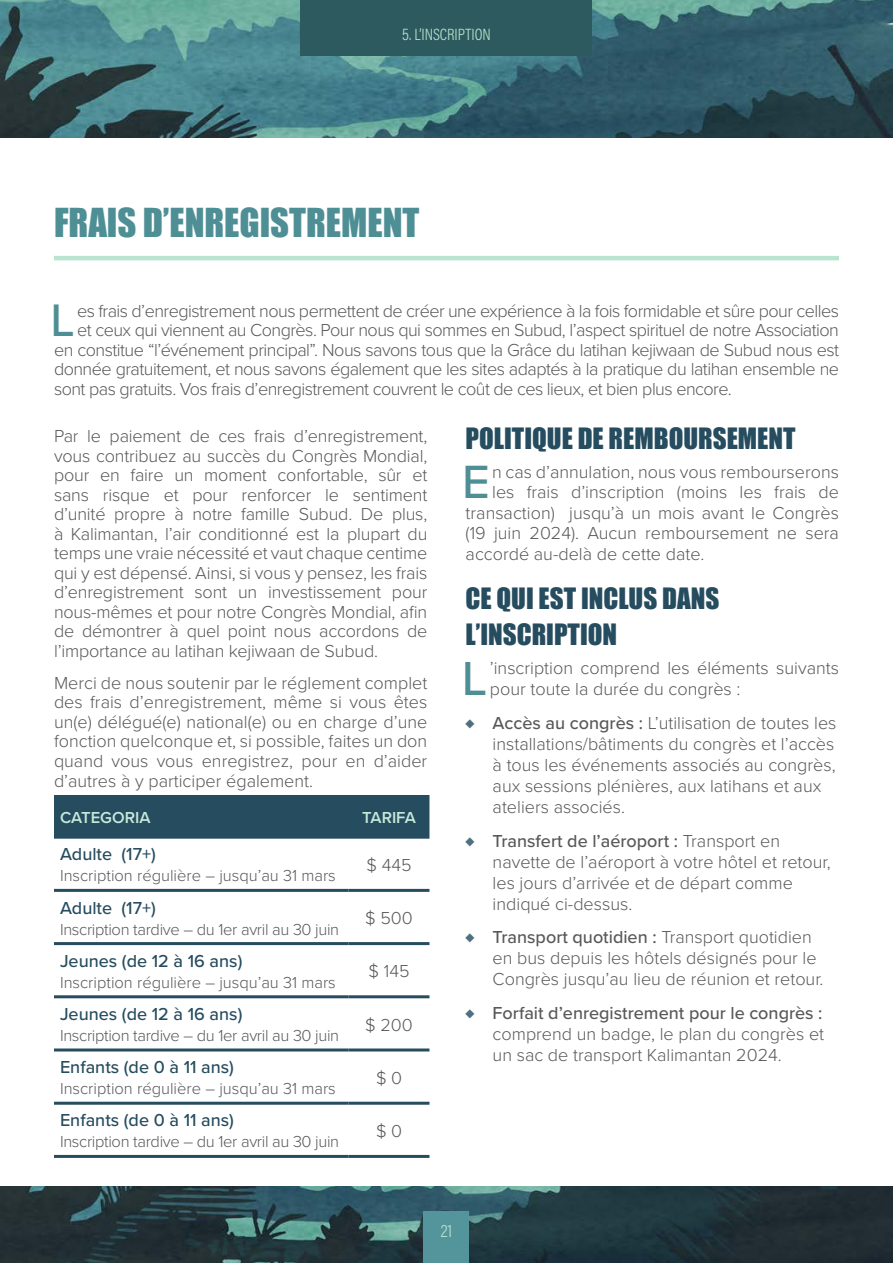
<style>
.page{position:relative;width:893px;height:1263px;background:#fff}
.page>*{position:absolute;margin:0;border:0;box-sizing:border-box;transform-origin:0 0}
.Para_opening{font:500 49.5px "Proxima Nova";color:#4e8f95}
.Para_opening-2{font:500 48.3px "Proxima Nova";color:#4e8f95}
.Para_opening-3{font:500 47.25px "Proxima Nova";color:#4e8f95}
.Heading_2{font:36.75px "Impact";color:#4e8f95}
.Heading_3{font:27px/36px "Impact";color:#264c5f}
.Paragraph_Style_1{font:300 18px/19.5px "Proxima Nova";color:#57585a;text-align:justify}
.Para_opening-4{font:300 18px "Proxima Nova";letter-spacing:-.03em;color:#57585a}
.Para_opening-5{font:300 18px/21px "Proxima Nova";color:#57585a}
.Paragraph_Style_1-2{font:500 18px "Proxima Nova";color:#264c5f}
.t1{font:300 18px "Acumin Pro Cond";color:#b9e4d0}
.Paragraph_Style_1-3{font:300 16.5px "Proxima Nova";letter-spacing:-.02em;color:#57585a}
.Paragraph_Style_1-4{font:300 16.5px "Proxima Nova";color:#57585a}
.Paragraph_Style_1-5{font:600 16.5px "Proxima Nova";color:#c7e9da}
.t2{font:300 16.5px "Acumin Pro Cond";color:#b9e4d0}
.s1{color:#51707f}
.s2{font-weight:500}
</style>
<div class="page">
<img style="left:0;top:1186px;width:893px;height:77px">
<div style="left:424px;top:1211px;width:45px;height:52px;background:#54959b"></div>
<img style="left:0;top:0;width:893px;height:137px">
<hr style="left:54px;top:256px;width:785px;height:4px;background:#b9e4d0">
<div style="left:54px;top:795px;width:375px;height:44px;background:#264c5f"></div>
<hr style="left:54px;top:889px;width:295px;height:3px;background:#264c5f">
<hr style="left:349px;top:889px;width:80px;height:3px;background:#264c5f">
<hr style="left:54px;top:942px;width:295px;height:3px;background:#264c5f">
<hr style="left:349px;top:942px;width:80px;height:3px;background:#264c5f">
<hr style="left:54px;top:995px;width:295px;height:3px;background:#264c5f">
<hr style="left:349px;top:995px;width:80px;height:3px;background:#264c5f">
<hr style="left:54px;top:1048px;width:295px;height:3px;background:#264c5f">
<hr style="left:349px;top:1048px;width:80px;height:3px;background:#264c5f">
<hr style="left:54px;top:1102px;width:295px;height:3px;background:#264c5f">
<hr style="left:349px;top:1102px;width:80px;height:3px;background:#264c5f">
<hr style="left:54px;top:1155px;width:295px;height:3px;background:#264c5f">
<hr style="left:349px;top:1155px;width:80px;height:3px;background:#264c5f">
<div style="left:301px;top:0;width:291px;height:55px;background:#2d5a5f"></div>
<p class="t2" style="left:402px;top:24px;width:90px">5. L’INSCRIPTION</p>
<p class="Heading_2" style="left:54px;top:194px;width:367px">FRAIS D’ENREGISTREMENT</p>
<p class="Para_opening-3" style="left:51px;top:285px;width:26px">L</p>
<p class="Para_opening-4" style="left:77px;top:297px;width:763px">es frais d’enregistrement nous permettent de créer une expérience à la fois formidable et sûre pour celles</p>
<p class="Para_opening-4" style="left:77px;top:317px;width:763px">et ceux qui viennent au Congrès. Pour nous qui sommes en Subud, l’aspect spirituel de notre Association</p>
<p class="Para_opening-4" style="left:54px;top:336px;width:786px">en constitue “l’événement principal”. Nous savons tous que la Grâce du latihan kejiwaan de Subud nous est</p>
<p class="Para_opening-4" style="left:54px;top:356px;width:786px">donnée gratuitement, et nous savons également que les sites adaptés à la pratique du latihan ensemble ne</p>
<p class="Para_opening-4" style="left:54px;top:375px;width:679px">sont pas gratuits. Vos frais d’enregistrement couvrent le coût de ces lieux, et bien plus encore.</p>
<p class="Paragraph_Style_1" style="left:54px;top:425px;width:375px">Par le paiement de ces frais d’enregistrement, vous contribuez au succès du Congrès Mondial, pour en faire un moment confortable, sûr et sans risque et pour renforcer le sentiment d’unité propre à notre famille Subud. De plus, à Kalimantan, l’air conditionné est la plupart du temps une vraie nécessité et vaut chaque centime qui y est dépensé. Ainsi, si vous y pensez, les frais d’enregistrement sont un investissement pour nous-mêmes et pour notre Congrès Mondial, afin de démontrer à quel point nous accordons de l’importance au latihan kejiwaan de Subud.</p>
<p class="Paragraph_Style_1" style="left:54px;top:672px;width:375px">Merci de nous soutenir par le réglement complet des frais d’enregistrement, même si vous êtes un(e) délégué(e) national(e) ou en charge d’une fonction quelconque et, si possible, faites un don quand vous vous enregistrez, pour en d’aider d’autres à y participer également.</p>
<p class="Heading_3" style="left:466px;top:420px;width:331px">POLITIQUE DE REMBOURSEMENT</p>
<p class="Para_opening-2" style="left:462px;top:446px;width:29px">E</p>
<p class="Para_opening-5" style="left:492px;top:460px;width:348px">n cas d’annulation, nous vous rembourserons</p>
<p class="Para_opening-5" style="left:492px;top:481px;width:348px">les frais d’inscription (moins les frais de</p>
<p class="Para_opening-5" style="left:466px;top:501px;width:375px">transaction) jusqu’à un mois avant le Congrès</p>
<p class="Para_opening-5" style="left:466px;top:521px;width:375px">(19 juin 2024). Aucun remboursement ne sera</p>
<p class="Para_opening-5" style="left:466px;top:542px;width:240px">accordé au-delà de cette date.</p>
<p class="Heading_3" style="left:466px;top:579px;width:255px">CE QUI EST INCLUS DANS<br>L’INSCRIPTION</p>
<p class="Para_opening" style="left:462px;top:642px;width:27px">L</p>
<p class="Para_opening-5" style="left:490px;top:656px;width:351px">’inscription comprend les éléments suivants pour toute la durée du congrès :</p>
<p class="Paragraph_Style_1" style="left:493px;top:711px;width:345px;line-height:21px;text-align:left;text-indent:-27px"><span class="s1">♦</span> <span class="s2">Accès au congrès :</span> L’utilisation de toutes les installations/bâtiments du congrès et l’accès à tous les événements associés au congrès, aux sessions plénières, aux latihans et aux ateliers associés.</p>
<p class="Paragraph_Style_1" style="left:493px;top:829px;width:340px;line-height:21px;text-align:left;text-indent:-27px"><span class="s1">♦</span> <span class="s2">Transfert de l’aéroport :</span> Transport en navette de l’aéroport à votre hôtel et retour, les jours d’arrivée et de départ comme indiqué ci-dessus.</p>
<p class="Paragraph_Style_1" style="left:493px;top:926px;width:332px;line-height:21px;text-align:left;text-indent:-27px"><span class="s1">♦</span> <span class="s2">Transport quotidien :</span> Transport quotidien en bus depuis les hôtels désignés pour le<br>Congrès jusqu’au lieu de réunion et retour.</p>
<p class="Paragraph_Style_1" style="left:493px;top:1002px;width:333px;line-height:21px;text-indent:-27px"><span class="s1">♦</span> <span class="s2">Forfait d’enregistrement pour le congrès : </span>comprend un badge, le plan du congrès et un sac de transport Kalimantan 2024.</p>
<p class="Paragraph_Style_1-5" style="left:60px;top:805px;width:92px">CATEGORIA</p>
<p class="Paragraph_Style_1-5" style="left:362px;top:805px;width:55px">TARIFA</p>
<p class="Paragraph_Style_1-2" style="left:60px;top:841px;width:97px">Adulte (17+)</p>
<p class="Paragraph_Style_1-4" style="left:60px;top:863px;width:277px">Inscription régulière – jusqu’au 31 mars</p>
<p class="Paragraph_Style_1" style="left:366px;top:854px;width:47px">$ 445</p>
<p class="Paragraph_Style_1-2" style="left:60px;top:894px;width:97px">Adulte (17+)</p>
<p class="Paragraph_Style_1-3" style="left:60px;top:917px;width:281px">Inscription tardive – du 1er avril au 30 juin</p>
<p class="Paragraph_Style_1" style="left:365px;top:907px;width:49px">$ 500</p>
<p class="Paragraph_Style_1-2" style="left:60px;top:947px;width:184px">Jeunes (de 12 à 16 ans)</p>
<p class="Paragraph_Style_1-4" style="left:60px;top:970px;width:277px">Inscription régulière – jusqu’au 31 mars</p>
<p class="Paragraph_Style_1" style="left:369px;top:960px;width:42px">$ 145</p>
<p class="Paragraph_Style_1-2" style="left:60px;top:1000px;width:184px">Jeunes (de 12 à 16 ans)</p>
<p class="Paragraph_Style_1-3" style="left:60px;top:1023px;width:281px">Inscription tardive – du 1er avril au 30 juin</p>
<p class="Paragraph_Style_1" style="left:365px;top:1014px;width:49px">$ 200</p>
<p class="Paragraph_Style_1-2" style="left:60px;top:1054px;width:176px">Enfants (de 0 à 11 ans)</p>
<p class="Paragraph_Style_1-4" style="left:60px;top:1076px;width:277px">Inscription régulière – jusqu’au 31 mars</p>
<p class="Paragraph_Style_1" style="left:376px;top:1067px;width:28px">$ 0</p>
<p class="Paragraph_Style_1-2" style="left:60px;top:1107px;width:176px">Enfants (de 0 à 11 ans)</p>
<p class="Paragraph_Style_1-3" style="left:60px;top:1129px;width:281px">Inscription tardive – du 1er avril au 30 juin</p>
<p class="Paragraph_Style_1" style="left:376px;top:1120px;width:28px">$ 0</p>
<p class="t1" style="left:441px;top:1219px;width:13px">21</p>
</div>
